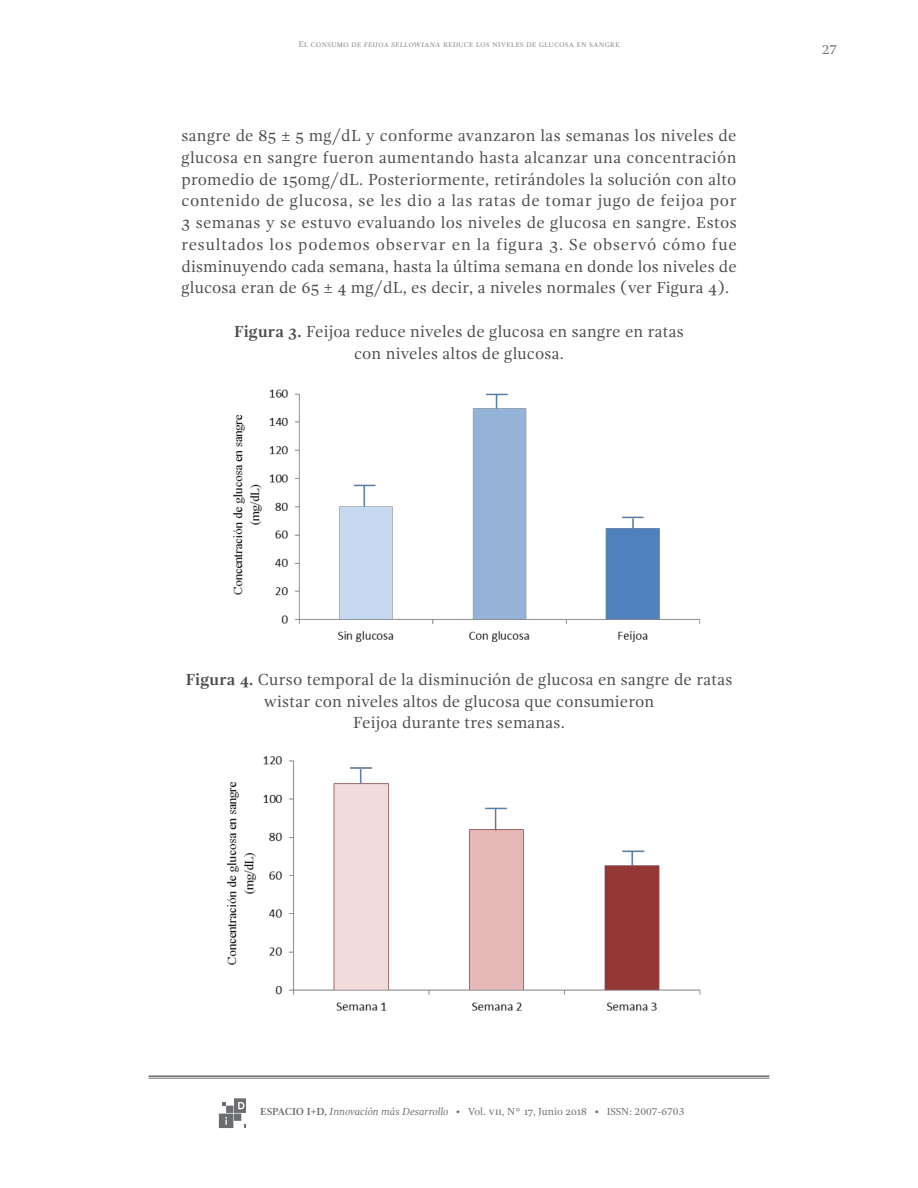
<style>
.page{position:relative;width:918px;height:1188px;background:#fff}
.page>*{position:absolute;margin:0;border:0;box-sizing:border-box;transform-origin:0 0}
.Párrafo_p{font:16.5px/21.8px "Gandhi Serif";letter-spacing:.02em;color:#4b4c4d;text-align:justify}
.titulo_imagen{font:16.5px/21.8px "Gandhi Serif";letter-spacing:.01em;color:#4b4c4d;text-align:center}
.t1{font:13.5px "Gandhi Serif";color:#6c6d70}
.t2{font:10.5px "Gandhi Serif";color:#6c6d70}
.t3{font:9px "Gandhi Serif";color:#939598}
.s1{font-style:italic}
.s2{font-weight:700}
</style>
<div class="page">
<hr style="left:148px;top:1075px;width:622px;height:2px;background:#6c6d70">
<hr style="left:148px;top:1078px;width:622px;height:1px;background:#6c6d70">
<svg style="left:219px;top:1098px;width:27px;height:30px"></svg>
<img style="left:233px;top:389px;width:468px;height:254px">
<img style="left:226px;top:756px;width:475px;height:255px">
<p class="t3" style="left:298px;top:39px;width:323px">El consumo de <span class="s1">feijoa sellowiana</span> reduce los niveles de glucosa en sangre</p>
<p class="Párrafo_p" style="left:181px;top:125px;width:557px">sangre de 85 ± 5 mg/dL y conforme avanzaron las semanas los niveles de glucosa en sangre fueron aumentando hasta alcanzar una concentración promedio de 150mg/dL. Posteriormente, retirándoles la solución con alto contenido de glucosa, se les dio a las ratas de tomar jugo de feijoa por 3 semanas y se estuvo evaluando los niveles de glucosa en sangre. Estos resultados los podemos observar en la figura 3. Se observó cómo fue disminuyendo cada semana, hasta la última semana en donde los niveles de glucosa eran de 65 ± 4 mg/dL, es decir, a niveles normales (ver Figura 4).</p>
<p class="titulo_imagen" style="left:234px;top:320px;width:451px"><span class="s2">Figura 3.</span> Feijoa reduce niveles de glucosa en sangre en ratas</p>
<p class="titulo_imagen" style="left:354px;top:342px;width:211px">con niveles altos de glucosa.</p>
<p class="t1" style="left:822px;top:42px;width:16px">27</p>
<p class="titulo_imagen" style="left:186px;top:668px;width:548px"><span class="s2">Figura 4.</span> Curso temporal de la disminución de glucosa en sangre de ratas wistar con niveles altos de glucosa que consumieron</p>
<p class="titulo_imagen" style="left:353px;top:712px;width:213px">Feijoa durante tres semanas.</p>
<p class="t2" style="left:260px;top:1105px;width:426px"><span class="s2">ESPACIO I+D,</span> <span class="s1">Innovación más Desarrollo •</span> Vol. vii, N° 17, Junio 2018 • ISSN: 2007-6703</p>
</div>
